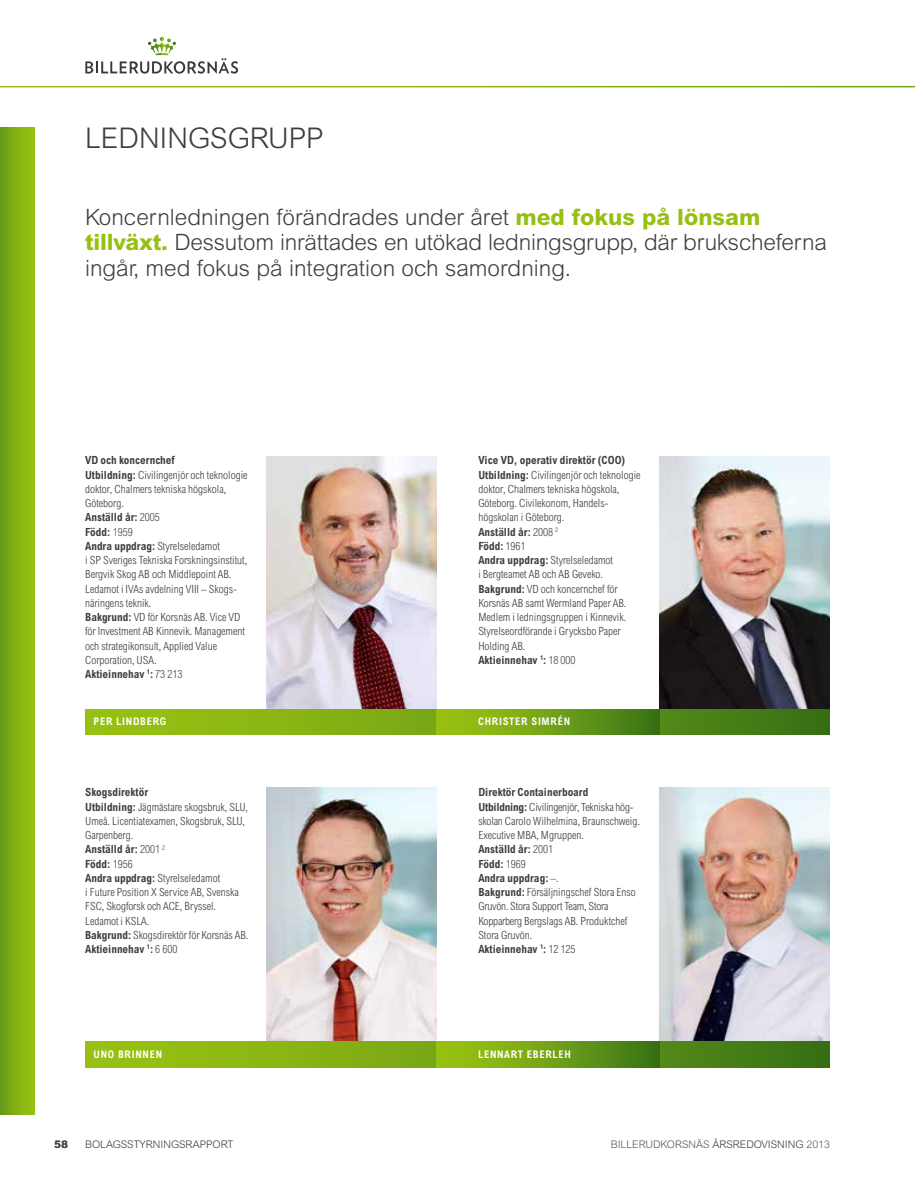
<style>
.page{position:relative;width:915px;height:1191px;background:#fff}
.page>*{position:absolute;margin:0;border:0;box-sizing:border-box;transform-origin:0 0}
.t1{font:300 28.5px "Arial MT Std";color:#403e3c}
.t2{font:300 22.5px/25.5px "Arial MT Std";color:#403e3c}
.t3{font:300 condensed 11.25px/14.2px "Arial MT Std";color:#403e3c}
.t4{font:700 condensed 10.5px "Arial MT Std";letter-spacing:.07em;color:#fff}
.t5{font:300 10.5px "Arial MT Std";color:#595958}
.t6{font:300 10.5px "Arial MT Std";color:#403e3c}
.t7{font:900 10.5px "Arial MT Std";color:#403e3c}
.s1{font-weight:800;color:#96c012}
.s2{font-weight:700}
.s3{color:#403e3c}
</style>
<div class="page">
<svg style="left:85px;top:37px;width:153px;height:37px"></svg>
<img style="left:659px;top:456px;width:170px;height:253px">
<img style="left:659px;top:788px;width:170px;height:253px">
<img style="left:266px;top:456px;width:170px;height:253px">
<img style="left:266px;top:788px;width:170px;height:253px">
<svg style="left:85px;top:709px;width:744px;height:26px;background:#73a214"></svg>
<svg style="left:85px;top:1041px;width:744px;height:26px;background:#73a214"></svg>
<div style="left:436px;top:709px;width:223px;height:26px;background:linear-gradient(to right,#a3ca13,#3c7619)"></div>
<div style="left:436px;top:1041px;width:223px;height:26px;background:linear-gradient(to right,#a3ca13,#3c7619)"></div>
<div style="left:0;top:128px;width:34px;height:986px;background:linear-gradient(to right,#6a9c19,#9ac211)"></div>
<h1 class="t1" style="left:85px;top:122px;width:240px">LEDNINGSGRUPP</h1>
<h2 class="t2" style="left:85px;top:204px;width:743px">Koncernledningen förändrades under året <span class="s1">med fokus på lönsam tillväxt.</span> Dessutom inrättades en utökad ledningsgrupp, där brukscheferna ingår, med fokus på integration och samordning.</h2>
<p class="t3" style="left:85px;top:453px;width:164px"><span class="s2">VD och koncernchef<br>Utbildning:</span> Civilingenjör och teknologie doktor, Chalmers tekniska högskola,<br>Göteborg.<br><span class="s2">Anställd år:</span> 2005<br><span class="s2">Född:</span> 1959<br><span class="s2">Andra uppdrag:</span> Styrelseledamot<br>i SP Sveriges Tekniska Forskningsinstitut,<br>Bergvik Skog AB och Middlepoint AB.<br>Ledamot i IVAs avdelning VIII – Skogs&shy;näringens teknik.<br><span class="s2">Bakgrund:</span> VD för Korsnäs AB. Vice VD för Investment AB Kinnevik. Management och strategikonsult, Applied Value<br>Corporation, USA.<br><span class="s2">Aktieinnehav</span> <sup>1</sup><span class="s2">:</span> 73 213</p>
<p class="t4" style="left:94px;top:715px;width:74px">PER LINDBERG</p>
<p class="t3" style="left:85px;top:785px;width:165px"><span class="s2">Skogsdirektör<br>Utbildning:</span> Jägmästare skogsbruk, SLU,<br>Umeå. Licentiatexamen, Skogsbruk, SLU,<br>Garpenberg.<br><span class="s2">Anställd år:</span> 2001 <sup>2<br></sup><span class="s2">Född:</span> 1956<br><span class="s2">Andra uppdrag:</span> Styrelseledamot<br>i Future Position X Service AB, Svenska<br>FSC, Skogforsk och ACE, Bryssel.<br>Ledamot i KSLA.<br><span class="s2">Bakgrund:</span> Skogsdirektör för Korsnäs AB.<br><span class="s2">Aktieinnehav</span> <sup>1</sup><span class="s2">:</span> 6 600</p>
<p class="t4" style="left:94px;top:1047px;width:70px">UNO BRINNEN</p>
<p class="t3" style="left:478px;top:453px;width:164px"><span class="s2">Vice VD, operativ direktör (COO)<br>Utbildning:</span> Civilingenjör och teknologie doktor, Chalmers tekniska högskola,<br>Göteborg. Civilekonom, Handels&shy;högskolan i Göteborg.<br><span class="s2">Anställd år:</span> 2008 <sup>2<br></sup><span class="s2">Född:</span> 1961<br><span class="s2">Andra uppdrag:</span> Styrelseledamot<br>i Bergteamet AB och AB Geveko.<br><span class="s2">Bakgrund:</span> VD och koncernchef för<br>Korsnäs AB samt Wermland Paper AB.<br>Medlem i ledningsgruppen i Kinnevik.<br>Styrelseordförande i Grycksbo Paper<br>Holding AB.<br><span class="s2">Aktieinnehav</span> <sup>1</sup><span class="s2">:</span> 18 000</p>
<p class="t4" style="left:478px;top:715px;width:93px">CHRISTER SIMRÉN</p>
<p class="t3" style="left:478px;top:785px;width:163px"><span class="s2">Direktör Containerboard<br>Utbildning:</span> Civilingenjör, Tekniska hög&shy;skolan Carolo Wilhelmina, Braunschweig.<br>Executive MBA, Mgruppen.<br><span class="s2">Anställd år:</span> 2001<br><span class="s2">Född:</span> 1969<br><span class="s2">Andra uppdrag:</span> –.<br><span class="s2">Bakgrund:</span> Försäljningschef Stora Enso<br>Gruvön. Stora Support Team, Stora<br>Kopparberg Bergslags AB. Produktchef<br>Stora Gruvön.<br><span class="s2">Aktieinnehav</span> <sup>1</sup><span class="s2">:</span> 12 125</p>
<p class="t4" style="left:478px;top:1047px;width:94px">LENNART EBERLEH</p>
<p class="t7" style="left:54px;top:1137px;width:16px">58</p>
<p class="t6" style="left:85px;top:1138px;width:150px">BOLAGSSTYRNINGSRAPPORT</p>
<p class="t5" style="left:610px;top:1138px;width:220px">BILLERUDKORSNÄS <span class="s3">ÅRSREDOVISNING</span> 2013</p>
</div>
